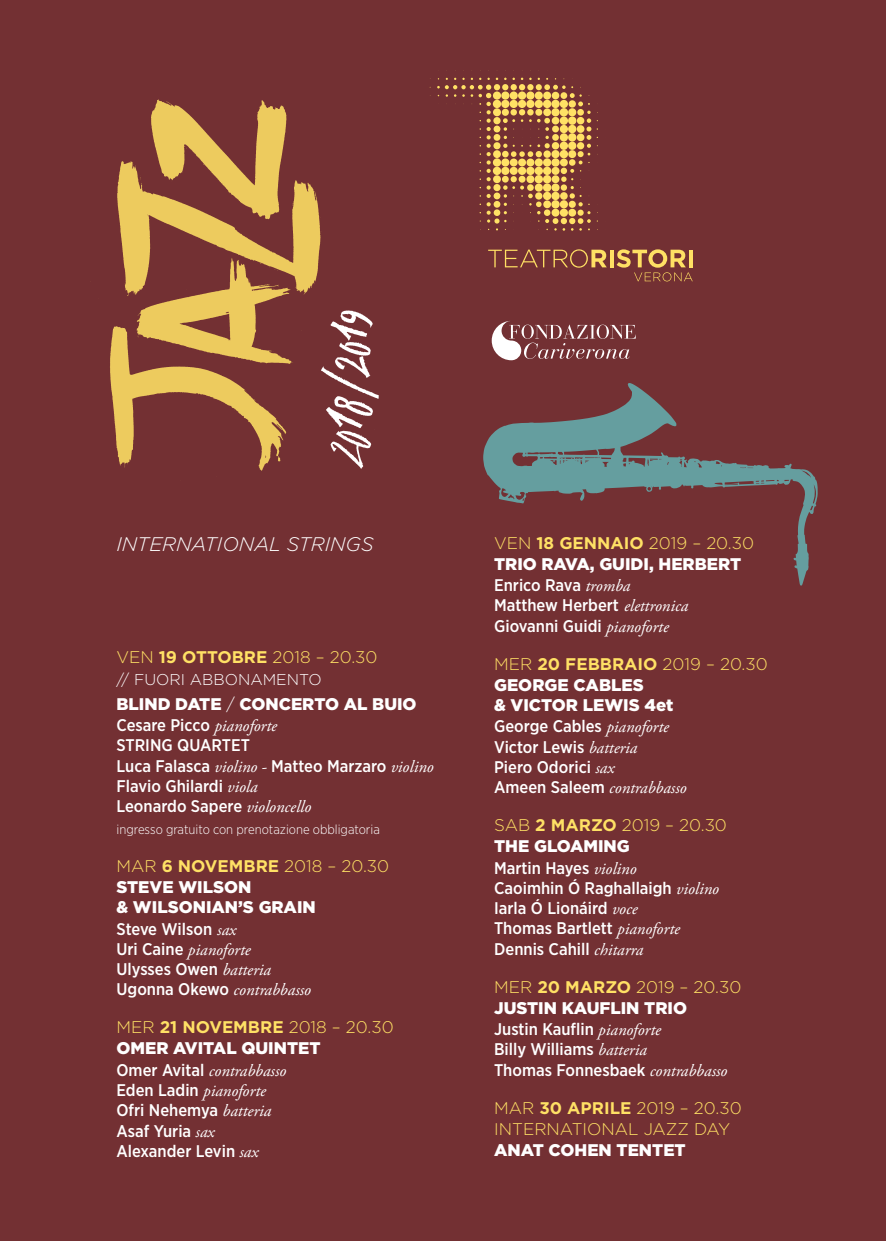
<style>
.page{position:relative;width:886px;height:1241px;background:#fff}
.page>*{position:absolute;margin:0;border:0;box-sizing:border-box;transform-origin:0 0}
.t1{font:italic 300 19.62px "Gotham";color:#fff}
.t2{font:500 16.88px/20.2px "Gotham Narrow";color:#fff}
.t3{font:900 16.88px/20.8px "Gotham";color:#fff}
.t4{font:italic 16.88px/20.2px "Adobe Garamond Pro";color:#fff}
.t5{font:300 16.88px/21.3px "Gotham";color:#ffe165}
.t6{font:300 15.62px "Gotham";color:#fff}
.t7{font:300 13.12px "Gotham Narrow";color:#fff}
.s1{font-weight:700}
.s2{font-weight:300}
.s3{font-family:"Adobe Garamond Pro";font-weight:400;font-style:italic}
.s4{font-weight:300;color:#ffe165}
.s5{font-weight:700;color:#ffe165}
.s6{font-family:"Gotham Narrow";font-weight:500;font-style:normal}
.s7{font-weight:900;color:#fff}
</style>
<div class="page">
<div style="left:0;top:0;width:886px;height:1240px;background:#733033"></div>
<img style="left:110px;top:99px;width:211px;height:372px">
<svg style="left:437px;top:78px;width:154px;height:153px"></svg>
<svg style="left:488px;top:249px;width:119px;height:19px"></svg>
<hr style="left:610px;top:250px;width:4px;height:17px;background:#ffe064">
<svg style="left:616px;top:249px;width:77px;height:32px"></svg>
<svg style="left:492px;top:321px;width:144px;height:39px"></svg>
<img style="left:316px;top:287px;width:63px;height:184px">
<svg style="left:483px;top:383px;width:335px;height:202px"></svg>
<p class="t1" style="left:116px;top:533px;width:259px">INTERNATIONAL STRINGS</p>
<p class="t5" style="left:116px;top:646px;width:262px">VEN <span class="s1">19 OTTOBRE</span> 2018 – 20.30</p>
<p class="t6" style="left:116px;top:670px;width:207px">// FUORI ABBONAMENTO</p>
<p class="t3" style="left:116px;top:692px;width:302px">BLIND DATE <span class="s2">/</span> CONCERTO AL BUIO</p>
<p class="t2" style="left:116px;top:714px;width:319px">Cesare Picco <span class="s3">pianoforte<br></span>STRING QUARTET<br>Luca Falasca <span class="s3">violino -</span> Matteo Marzaro <span class="s3">violino<br></span>Flavio Ghilardi <span class="s3">viola<br></span>Leonardo Sapere <span class="s3">violoncello</span></p>
<p class="t7" style="left:116px;top:821px;width:265px">ingresso gratuito con prenotazione obbligatoria</p>
<p class="t3" style="left:116px;top:854px;width:274px"><span class="s4">MAR</span> <span class="s5">6 NOVEMBRE</span> <span class="s4">2018 – 20.30<br></span>STEVE WILSON<br>&amp; WILSONIAN’S GRAIN</p>
<p class="t2" style="left:116px;top:918px;width:121px">Steve Wilson <span class="s3">sax</span></p>
<p class="t4" style="left:116px;top:939px;width:136px"><span class="s6">Uri Caine</span> pianoforte</p>
<p class="t2" style="left:116px;top:958px;width:156px">Ulysses Owen <span class="s3">batteria</span></p>
<p class="t4" style="left:116px;top:980px;width:196px"><span class="s6">Ugonna Okewo</span> contrabbasso</p>
<p class="t3" style="left:116px;top:1015px;width:279px;line-height:21.3px"><span class="s4">MER</span> <span class="s5">21 NOVEMBRE</span> <span class="s4">2018 – 20.30<br></span>OMER AVITAL QUINTET</p>
<p class="t4" style="left:116px;top:1060px;width:171px"><span class="s6">Omer Avital</span> contrabbasso<br><span class="s6">Eden Ladin</span> pianoforte</p>
<p class="t2" style="left:116px;top:1099px;width:156px">Ofri Nehemya <span class="s3">batteria<br></span>Asaf Yuria <span class="s3">sax<br></span>Alexander Levin <span class="s3">sax</span></p>
<p class="t3" style="left:494px;top:531px;width:261px;line-height:21.3px"><span class="s4">VEN</span> <span class="s5">18 GENNAIO</span> <span class="s4">2019 – 20.30<br></span>TRIO RAVA, GUIDI, HERBERT</p>
<p class="t2" style="left:494px;top:575px;width:196px">Enrico Rava <span class="s3">tromba<br></span>Matthew Herbert <span class="s3">elettronica<br></span>Giovanni Guidi <span class="s3">pianoforte</span></p>
<p class="t3" style="left:494px;top:652px;width:275px"><span class="s4">MER</span> <span class="s5">20 FEBBRAIO</span> <span class="s4">2019 – 20.30<br></span>GEORGE CABLES<br>&amp; VICTOR LEWIS 4et</p>
<p class="t2" style="left:494px;top:716px;width:176px">George Cables <span class="s3">pianoforte<br></span>Victor Lewis <span class="s3">batteria<br></span>Piero Odorici <span class="s3">sax</span></p>
<p class="t4" style="left:494px;top:778px;width:194px"><span class="s6">Ameen Saleem</span> contrabbasso</p>
<p class="t5" style="left:494px;top:814px;width:234px">SAB <span class="s1">2 MARZO</span> 2019 – 20.30<br><span class="s7">THE GLOAMING</span></p>
<p class="t2" style="left:494px;top:857px;width:226px">Martin Hayes <span class="s3">violino<br></span>Caoimhin Ó Raghallaigh <span class="s3">violino<br></span>Iarla Ó Lionáird <span class="s3">voce<br></span>Thomas Bartlett <span class="s3">pianoforte<br></span>Dennis Cahill <span class="s3">chitarra</span></p>
<p class="t3" style="left:494px;top:975px;width:249px;line-height:21.3px"><span class="s4">MER</span> <span class="s5">20 MARZO</span> <span class="s4">2019 – 20.30<br></span>JUSTIN KAUFLIN TRIO</p>
<p class="t2" style="left:494px;top:1018px;width:235px">Justin Kauflin <span class="s3">pianoforte<br></span>Billy Williams <span class="s3">batteria<br></span>Thomas Fonnesbaek <span class="s3">contrabbasso</span></p>
<p class="t5" style="left:494px;top:1096px;width:249px">MAR <span class="s1">30 APRILE</span> 2019 – 20.30<br>INTERNATIONAL JAZZ DAY</p>
<p class="t3" style="left:494px;top:1139px;width:193px">ANAT COHEN TENTET</p>
</div>
